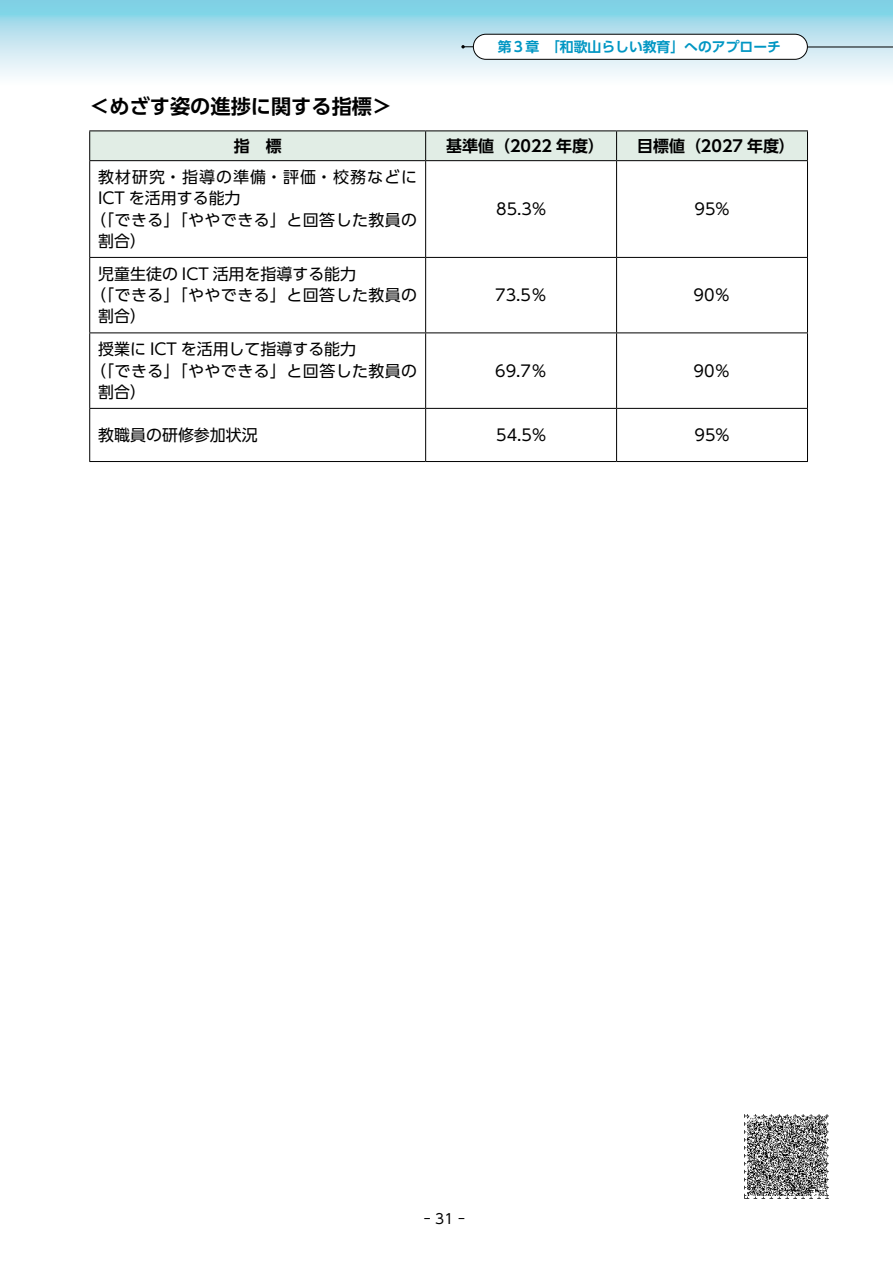
<style>
.page{position:relative;width:893px;height:1263px;background:#fff}
.page>*{position:absolute;margin:0;border:0;box-sizing:border-box;transform-origin:0 0}
.t1{font:700 20.25px "UD Shin Go Pro De";color:#000}
.t2{font:15.9px "UD Shin Go Pro";color:#000}
.t3{font:15.9px "UD Shin Go Pro";letter-spacing:.03em;color:#000}
.t4{font:700 15.9px "UD Shin Go Pro De";color:#000}
.t5{font:15.9px "UD Shin Go Pro";letter-spacing:.065em;color:#000}
.t6{font:700 13.8px "UD Shin Go Pro De";color:#0096c3}
.t7{font:13.8px "UD Shin Go Pro";color:#000}
</style>
<div class="page">
<svg style="left:0;top:0;width:893px;height:76px;background:#b7e2ee"></svg>
<div style="left:473px;top:34px;width:334px;height:25px;background:#fff;border-radius:13px"></div>
<div style="left:473px;top:34px;width:335px;height:26px;border:1px solid #000;border-radius:13px"></div>
<hr style="left:808px;top:47px;width:85px;height:1px;background:#000">
<svg style="left:461px;top:45px;width:12px;height:3px"></svg>
<hr style="left:89px;top:130px;width:337px;height:1px;background:#000">
<hr style="left:426px;top:130px;width:191px;height:1px;background:#000">
<hr style="left:617px;top:130px;width:191px;height:1px;background:#000">
<div style="left:89px;top:131px;width:719px;height:29px;background:#e1ede5"></div>
<hr style="left:426px;top:160px;width:191px;height:1px;background:#000">
<hr style="left:617px;top:160px;width:191px;height:1px;background:#000">
<hr style="left:616px;top:161px;width:1px;height:96px;background:#000">
<hr style="left:807px;top:161px;width:1px;height:96px;background:#000">
<hr style="left:426px;top:257px;width:191px;height:1px;background:#000">
<hr style="left:617px;top:257px;width:191px;height:1px;background:#000">
<hr style="left:616px;top:258px;width:1px;height:74px;background:#000">
<hr style="left:807px;top:258px;width:1px;height:74px;background:#000">
<hr style="left:426px;top:332px;width:191px;height:1px;background:#000">
<hr style="left:617px;top:332px;width:191px;height:1px;background:#000">
<hr style="left:616px;top:333px;width:1px;height:75px;background:#000">
<hr style="left:807px;top:333px;width:1px;height:75px;background:#000">
<hr style="left:426px;top:408px;width:191px;height:1px;background:#000">
<hr style="left:617px;top:408px;width:191px;height:1px;background:#000">
<hr style="left:616px;top:409px;width:1px;height:52px;background:#000">
<hr style="left:807px;top:409px;width:1px;height:52px;background:#000">
<hr style="left:426px;top:461px;width:191px;height:1px;background:#000">
<hr style="left:617px;top:461px;width:191px;height:1px;background:#000">
<hr style="left:89px;top:160px;width:337px;height:1px;background:#000">
<hr style="left:89px;top:161px;width:1px;height:96px;background:#000">
<hr style="left:425px;top:161px;width:1px;height:96px;background:#000">
<hr style="left:89px;top:257px;width:337px;height:1px;background:#000">
<hr style="left:89px;top:258px;width:1px;height:74px;background:#000">
<hr style="left:425px;top:258px;width:1px;height:74px;background:#000">
<hr style="left:89px;top:332px;width:337px;height:1px;background:#000">
<hr style="left:89px;top:333px;width:1px;height:75px;background:#000">
<hr style="left:425px;top:333px;width:1px;height:75px;background:#000">
<hr style="left:89px;top:408px;width:337px;height:1px;background:#000">
<hr style="left:89px;top:409px;width:1px;height:52px;background:#000">
<hr style="left:425px;top:409px;width:1px;height:52px;background:#000">
<hr style="left:89px;top:461px;width:337px;height:1px;background:#000">
<img style="left:744px;top:1114px;width:85px;height:85px">
<p class="t6" style="left:498px;top:36px;width:285px">第３章　「和歌山らしい教育」へのアプローチ</p>
<p class="t1" style="left:89px;top:90px;width:304px">＜めざす姿の進捗に関する指標＞</p>
<p class="t4" style="left:234px;top:133px;width:49px">指　標</p>
<p class="t4" style="left:446px;top:133px;width:159px">基準値（2022 年度）</p>
<p class="t4" style="left:637px;top:133px;width:159px">目標値（2027 年度）</p>
<p class="t5" style="left:98px;top:164px;width:320px">教材研究・指導の準備・評価・校務などに</p>
<p class="t2" style="left:98px;top:186px;width:144px">ICT を活用する能力</p>
<p class="t3" style="left:90px;top:207px;width:328px">（「できる」「ややできる」と回答した教員の</p>
<p class="t2" style="left:98px;top:228px;width:49px">割合）</p>
<p class="t2" style="left:496px;top:196px;width:51px">85.3%</p>
<p class="t2" style="left:694px;top:196px;width:37px">95%</p>
<p class="t2" style="left:98px;top:261px;width:259px">児童生徒の ICT 活用を指導する能力</p>
<p class="t3" style="left:90px;top:282px;width:328px">（「できる」「ややできる」と回答した教員の</p>
<p class="t2" style="left:98px;top:304px;width:49px">割合）</p>
<p class="t2" style="left:98px;top:336px;width:259px">授業に ICT を活用して指導する能力</p>
<p class="t3" style="left:90px;top:358px;width:328px">（「できる」「ややできる」と回答した教員の</p>
<p class="t2" style="left:98px;top:379px;width:49px">割合）</p>
<p class="t2" style="left:495px;top:282px;width:53px">73.5％</p>
<p class="t2" style="left:694px;top:282px;width:38px">90％</p>
<p class="t2" style="left:495px;top:358px;width:53px">69.7％</p>
<p class="t2" style="left:694px;top:358px;width:38px">90％</p>
<p class="t2" style="left:98px;top:422px;width:161px">教職員の研修参加状況</p>
<p class="t2" style="left:496px;top:422px;width:51px">54.5%</p>
<p class="t2" style="left:695px;top:422px;width:37px">95%</p>
<p class="t7" style="left:424px;top:1208px;width:43px">-31-</p>
</div>
